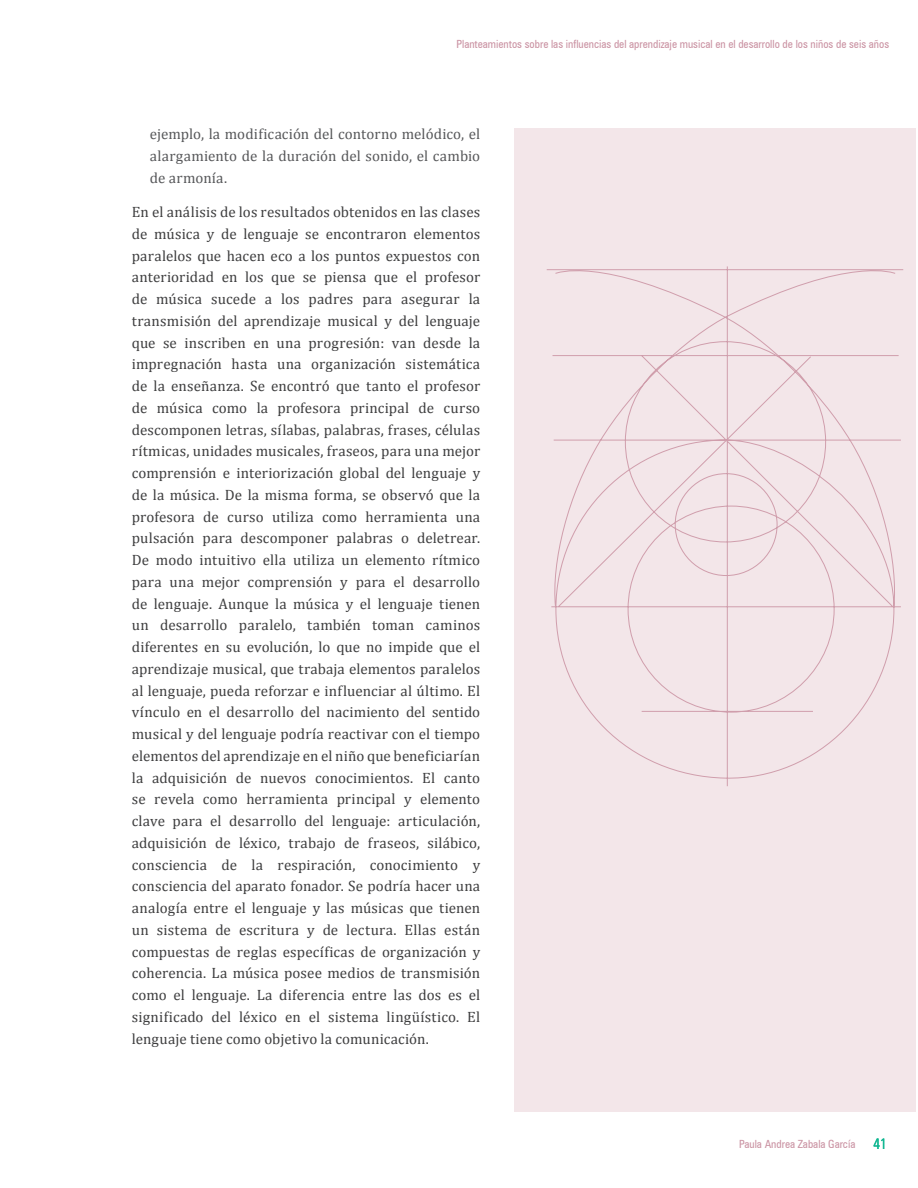
<style>
.page{position:relative;width:918px;height:1188px;background:#fff}
.page>*{position:absolute;margin:0;border:0;box-sizing:border-box;transform-origin:0 0}
.Corrido{font:15px/21.8px "Cambria";letter-spacing:.005em;color:#3e3e3f;text-align:justify}
.Corrido_tabulado{font:15px/21.8px "Cambria";letter-spacing:.005em;color:#57585a;text-align:justify}
.t1{font:condensed 11.25px "Zurich BT";color:#cb94a4}
.s1{font-family:"Univers LT Std";font-weight:300;font-size:15px;color:#0eb690}
</style>
<div class="page">
<div style="left:514px;top:128px;width:402px;height:983px;background:#f3e6e9"></div>
<svg style="left:546px;top:266px;width:358px;height:521px"></svg>
<p class="t1" style="left:457px;top:37px;width:434px">Planteamientos sobre las influencias del aprendizaje musical en el desarrollo de los niños de seis años</p>
<p class="Corrido_tabulado" style="left:150px;top:123px;width:332px">ejemplo, la modificación del contorno melódico, el alargamiento de la duración del sonido, el cambio de armonía.</p>
<p class="Corrido" style="left:132px;top:201px;width:350px">En el análisis de los resultados obtenidos en las clases de música y de lenguaje se encontraron elementos paralelos que hacen eco a los puntos expuestos con anterioridad en los que se piensa que el profesor de música sucede a los padres para asegurar la transmisión del aprendizaje musical y del lenguaje que se inscriben en una progresión: van desde la impregnación hasta una organización sistemática de la enseñanza. Se encontró que tanto el profesor de música como la profesora principal de curso descomponen letras, sílabas, palabras, frases, células rítmicas, unidades musicales, fraseos, para una mejor comprensión e interiorización global del lenguaje y de la música. De la misma forma, se observó que la profesora de curso utiliza como herramienta una pulsación para descomponer palabras o deletrear.<br>De modo intuitivo ella utiliza un elemento rítmico para una mejor comprensión y para el desarrollo de lenguaje. Aunque la música y el lenguaje tienen un desarrollo paralelo, también toman caminos diferentes en su evolución, lo que no impide que el aprendizaje musical, que trabaja elementos paralelos al lenguaje, pueda reforzar e influenciar al último. El vínculo en el desarrollo del nacimiento del sentido musical y del lenguaje podría reactivar con el tiempo elementos del aprendizaje en el niño que beneficiarían la adquisición de nuevos conocimientos. El canto se revela como herramienta principal y elemento clave para el desarrollo del lenguaje: articulación, adquisición de léxico, trabajo de fraseos, silábico, consciencia de la respiración, conocimiento y consciencia del aparato fonador. Se podría hacer una analogía entre el lenguaje y las músicas que tienen un sistema de escritura y de lectura. Ellas están compuestas de reglas específicas de organización y coherencia. La música posee medios de transmisión como el lenguaje. La diferencia entre las dos es el significado del léxico en el sistema lingüístico. El lenguaje tiene como objetivo la comunicación.</p>
<p class="t1" style="left:739px;top:1137px;width:149px">Paula Andrea Zabala García <span class="s1">41</span></p>
</div>
